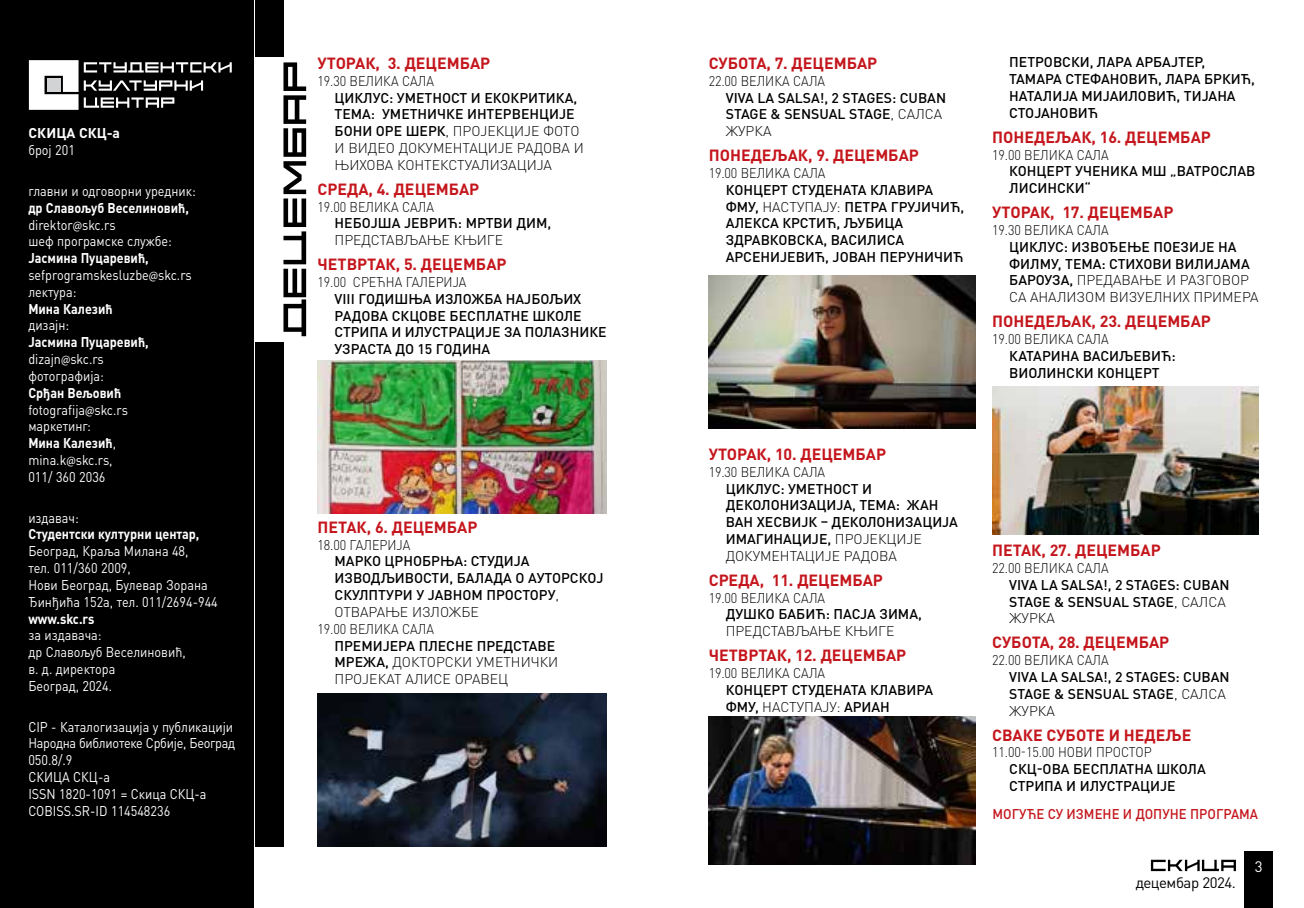
<style>
.page{position:relative;width:1304px;height:908px;background:#fff}
.page>*{position:absolute;margin:0;border:0;box-sizing:border-box;transform-origin:0 0}
.t1{font:700 16px "DIN Pro";letter-spacing:.105em;color:#c4161c}
.t2{font:15px "DIN Pro";letter-spacing:-.03em;color:#000}
.t3{font:15px "DIN Pro";color:#fff}
.t4{font:500 14px/16.8px "DIN Pro";color:#000}
.t5{font:14px/16.8px "DIN Pro";color:#fff;scale:.9 1}
.t6{font:300 14px "DIN Pro";color:#000;scale:.9 1}
.t7{font:300 14px/16.8px "DIN Pro";color:#000}
.t8{font:700 14px "DIN Pro";color:#fff;scale:.9 1}
.t9{font:500 14px "DIN Pro";color:#c4161c;scale:.94 1}
.t10{font:700 14px "DIN Pro";color:#fff}
.s1{font-weight:700}
.s2{font-family:"Myriad Pro"}
.s3{font-weight:500}
.s4{font-weight:300}
</style>
<div class="page">
<div style="left:1244px;top:850px;width:29px;height:57px;background:#000"></div>
<svg style="left:1151px;top:859px;width:85px;height:11px"></svg>
<div style="left:0;top:0;width:253px;height:907px;background:#000"></div>
<div style="left:255px;top:342px;width:28px;height:504px;background:#000"></div>
<div style="left:255px;top:0;width:28px;height:57px;background:#000"></div>
<svg style="left:283px;top:62px;width:23px;height:274px"></svg>
<svg style="left:29px;top:60px;width:203px;height:50px"></svg>
<div style="left:47px;top:78px;width:14px;height:14px;background:#d1d3d4"></div>
<img style="left:709px;top:716px;width:266px;height:147px">
<img style="left:992px;top:386px;width:267px;height:148px">
<img style="left:317px;top:693px;width:290px;height:153px">
<img style="left:317px;top:360px;width:290px;height:153px">
<img style="left:709px;top:275px;width:266px;height:153px">
<p class="t10" style="left:28px;top:121px;width:93px">Скица СКЦ-а</p>
<p class="t5" style="left:28px;top:140px;width:53px">број 201</p>
<p class="t5" style="left:28px;top:181px;width:188px">главни и одговорни уредник:</p>
<p class="t5" style="left:28px;top:198px;width:180px"><span class="s1">др Славољуб Веселиновић, </span>direktor<span class="s2">@</span>skc.rs<br>шеф програмске службе:</p>
<p class="t5" style="left:28px;top:248px;width:183px"><span class="s1">Јасмина Пуцаревић, </span>sefprogramskesluzbe<span class="s2">@</span>skc.rs лектура:</p>
<p class="t8" style="left:28px;top:297px;width:95px">Мина Калезић</p>
<p class="t5" style="left:28px;top:315px;width:47px">дизајн:</p>
<p class="t5" style="left:28px;top:332px;width:135px"><span class="s1">Јасмина Пуцаревић, </span>dizajn<span class="s2">@</span>skc.rs фотографија:</p>
<p class="t5" style="left:28px;top:382px;width:112px"><span class="s1">Срђан Вељовић </span>fotografija<span class="s2">@</span>skc.rs маркетинг:<br><span class="s1">Мина Калезић</span>, mina.k<span class="s2">@</span>skc.rs,<br>011/ 360 2036</p>
<p class="t5" style="left:28px;top:507px;width:58px">издавач:</p>
<p class="t8" style="left:28px;top:522px;width:192px">Студентски културни центар,</p>
<p class="t5" style="left:28px;top:541px;width:212px">Београд, Краља Милана 48,<br>тел. 011/360 2009,<br>Нови Београд, Булевар Зорана<br>Ђинђића 152а, тел. 011/2694-944</p>
<p class="t8" style="left:28px;top:606px;width:75px">www.skc.rs</p>
<p class="t5" style="left:28px;top:625px;width:176px">за издавача:<br>др Славољуб Веселиновић, в. д. директора<br>Београд, 2024.</p>
<p class="t5" style="left:28px;top:716px;width:231px">CIP - Каталогизација у публикацији<br>Народна библиотеке Србије, Београд<br>050.8/.9<br>СКИЦА СКЦ-а<br>ISSN 1820-1091 = Скица СКЦ-а<br>COBISS.SR-ID 114548236</p>
<p class="t1" style="left:318px;top:50px;width:174px">Уторак, 3. децем бар</p>
<p class="t6" style="left:317px;top:70px;width:131px">19.30 велика сала</p>
<p class="t7" style="left:335px;top:88px;width:251px"><span class="s3">Циклус: Уметност и екокритика,<br>Тема: Уметничке интервенције<br>Бони Оре Шерк</span>, Пројекције фото и видео документације радова и њихова контекстуализација</p>
<p class="t1" style="left:318px;top:175px;width:163px">среда, 4. децем бар</p>
<p class="t6" style="left:317px;top:196px;width:131px">19.00 велика сала</p>
<p class="t4" style="left:335px;top:213px;width:218px">Н ебојша Јеврић: М ртви дим,</p>
<p class="t7" style="left:335px;top:230px;width:170px">п редстављање књиге</p>
<p class="t1" style="left:318px;top:251px;width:115px">четвртак, 5. ДЕЦЕ</p>
<p class="t1" style="left:463px;top:251px;width:24px">МБАР</p>
<p class="t6" style="left:317px;top:271px;width:167px">19.00 срећна галерија</p>
<p class="t4" style="left:335px;top:288px;width:42px">VIII ГОДИ</p>
<p class="t4" style="left:395px;top:288px;width:51px">ШЊА ИЗЛО</p>
<p class="t4" style="left:472px;top:288px;width:44px">ЖБА НАЈБО</p>
<p class="t4" style="left:549px;top:288px;width:34px">ЉИХ</p>
<p class="t4" style="left:335px;top:305px;width:10px">РАДОВА</p>
<p class="t4" style="left:392px;top:305px;width:10px">СКЦОВЕ</p>
<p class="t4" style="left:450px;top:305px;width:10px">БЕС</p>
<p class="t4" style="left:476px;top:305px;width:20px">ПЛАТНЕ</p>
<p class="t4" style="left:533px;top:305px;width:24px">ШКОЛЕ</p>
<p class="t4" style="left:335px;top:322px;width:10px">СТРИ</p>
<p class="t4" style="left:370px;top:322px;width:45px">ПАИ ИЛУСТРАЦИЈЕ</p>
<p class="t4" style="left:504px;top:322px;width:41px">ЗА ПОЛАЗНИКЕ</p>
<p class="t4" style="left:335px;top:339px;width:10px">УЗРАСТА</p>
<p class="t4" style="left:395px;top:339px;width:59px">ДО 15 ГОДИНА</p>
<p class="t1" style="left:318px;top:513px;width:162px">п етак, 6. децем бар</p>
<p class="t6" style="left:317px;top:533px;width:105px">18.00 галерија</p>
<p class="t4" style="left:335px;top:551px;width:146px">Марко Црнобрња: СТУДИЈА<br>ИЗВОД</p>
<p class="t4" style="left:381px;top:568px;width:24px">ЉИВОСТИ</p>
<p class="t4" style="left:449px;top:568px;width:156px">, Балада о ауторској</p>
<p class="t4" style="left:335px;top:585px;width:226px">скулптури у јавном п ростору<span class="s4">,</span></p>
<p class="t7" style="left:335px;top:602px;width:146px">отварање изложбе</p>
<p class="t6" style="left:317px;top:617px;width:131px">19.00 велика сала</p>
<p class="t4" style="left:335px;top:635px;width:222px">п ремијера плесне п редставе<br>МРЕ</p>
<p class="t7" style="left:335px;top:652px;width:225px;text-indent:29px"><span class="s3">ЖА,</span> докторски уметнички п ројекат Алисе Оравец</p>
<p class="t1" style="left:709px;top:50px;width:170px">субота, 7. децем бар</p>
<p class="t6" style="left:709px;top:70px;width:46px">22.00 ВЕЛИКА</p>
<p class="t6" style="left:793px;top:70px;width:10px">САЛА</p>
<p class="t4" style="left:726px;top:88px;width:222px">VIVA LA SALSA!, 2 STAGES: CUBAN<br>STAGE &amp; SENSUAL STAGE<span class="s4">, салса журка</span></p>
<p class="t1" style="left:709px;top:142px;width:212px">п онедељак, 9. децем бар</p>
<p class="t6" style="left:709px;top:162px;width:131px">19.00 велиkа сала</p>
<p class="t4" style="left:726px;top:180px;width:240px">Концерт студената клавира<br>ФМУ, <span class="s4">Наступају:</span> Петра Грујичић,<br>Алекса Крстић, Љубица<br>Здравковска, Василиса<br>Арсенијевић, Јован Перуничић</p>
<p class="t1" style="left:709px;top:440px;width:179px">Уторак, 10. децем бар</p>
<p class="t6" style="left:709px;top:460px;width:131px">19.30 велика сала</p>
<p class="t4" style="left:726px;top:478px;width:234px">Циклус: Уметност и деколонизација, Тема: Жан ван Хесвијк – деколонизација имагинације, <span class="s4">Пројекције документације радова</span></p>
<p class="t1" style="left:709px;top:566px;width:176px">среда, 11. децем бар</p>
<p class="t6" style="left:709px;top:586px;width:131px">19.00 велика сала</p>
<p class="t4" style="left:726px;top:604px;width:198px">Душ ко Бабић: Пасја зима,</p>
<p class="t7" style="left:726px;top:621px;width:170px">Представљање књиге</p>
<p class="t1" style="left:709px;top:641px;width:199px">четвртак, 12. децем бар</p>
<p class="t6" style="left:709px;top:661px;width:131px">19.00 велика сала</p>
<p class="t4" style="left:726px;top:679px;width:209px">Концерт студената клавира<br>ФМУ, <span class="s4">Наступају:</span> Ариан</p>
<p class="t4" style="left:1009px;top:52px;width:247px">Петровски, Лара Арбајтер,<br>Тамара Стефановић, Лара Бркић,<br>Наталија М ијаиловић, Тијана<br>Стојановић</p>
<p class="t1" style="left:992px;top:124px;width:220px">п онедељак, 16. децем бар</p>
<p class="t6" style="left:992px;top:144px;width:131px">19.00 велика сала</p>
<p class="t4" style="left:1009px;top:161px;width:248px">концерт ученика М Ш „ватрослав лисински“</p>
<p class="t1" style="left:992px;top:199px;width:183px">Уторак, 17. децем бар</p>
<p class="t6" style="left:992px;top:219px;width:131px">19.30 велика сала</p>
<p class="t4" style="left:1009px;top:237px;width:251px">Циклус: Извођење поезије на филму, Тема: Стихови В илијама<br>Бароуза, <span class="s4">Предавање и разговор са анализом визуелних п римера</span></p>
<p class="t1" style="left:992px;top:308px;width:220px">п онедељак, 23. децем бар</p>
<p class="t6" style="left:992px;top:328px;width:131px">19.00 велика сала</p>
<p class="t4" style="left:1009px;top:345px;width:168px">Катарина Васиљевић:<br>Виолински концерт</p>
<p class="t1" style="left:992px;top:537px;width:170px">п етак, 27. децем бар</p>
<p class="t6" style="left:992px;top:557px;width:46px">22.00 ВЕЛИКА</p>
<p class="t6" style="left:1077px;top:557px;width:10px">САЛА</p>
<p class="t4" style="left:1009px;top:574px;width:222px">VIVA LA SALSA!, 2 STAGES: CUBAN<br>STAGE &amp; SENSUAL STAGE<span class="s4">, салса журка</span></p>
<p class="t1" style="left:992px;top:629px;width:179px">субота, 28. децем бар</p>
<p class="t6" style="left:992px;top:649px;width:46px">22.00 ВЕЛИКА</p>
<p class="t6" style="left:1077px;top:649px;width:10px">САЛА</p>
<p class="t4" style="left:1009px;top:666px;width:222px">VIVA LA SALSA!, 2 STAGES: CUBAN<br>STAGE &amp; SENSUAL STAGE<span class="s4">, салса журка</span></p>
<p class="t1" style="left:992px;top:721px;width:201px">сваке суботе и недеље</p>
<p class="t6" style="left:992px;top:741px;width:179px">11.00-15.00 Нови п ростор</p>
<p class="t4" style="left:1009px;top:758px;width:10px">СКЦ</p>
<p class="t4" style="left:1037px;top:758px;width:16px">-ОВА</p>
<p class="t4" style="left:1073px;top:758px;width:10px">БЕС</p>
<p class="t4" style="left:1099px;top:758px;width:20px">ПЛАТНА</p>
<p class="t4" style="left:1156px;top:758px;width:24px">ШКОЛА</p>
<p class="t4" style="left:1009px;top:775px;width:10px">СТРИ</p>
<p class="t4" style="left:1044px;top:775px;width:45px">ПАИ ИЛУСТРАЦИЈЕ</p>
<p class="t9" style="left:993px;top:802px;width:38px">МО ГУЋЕ</p>
<p class="t9" style="left:1048px;top:802px;width:31px">СУ ИЗМЕНЕ</p>
<p class="t9" style="left:1123px;top:802px;width:52px">ИДОПУНЕ</p>
<p class="t9" style="left:1190px;top:802px;width:46px">ПРОГРАМА</p>
<p class="t2" style="left:1136px;top:870px;width:102px">децембар 2024.</p>
<p class="t3" style="left:1255px;top:853px;width:9px">3</p>
</div>
